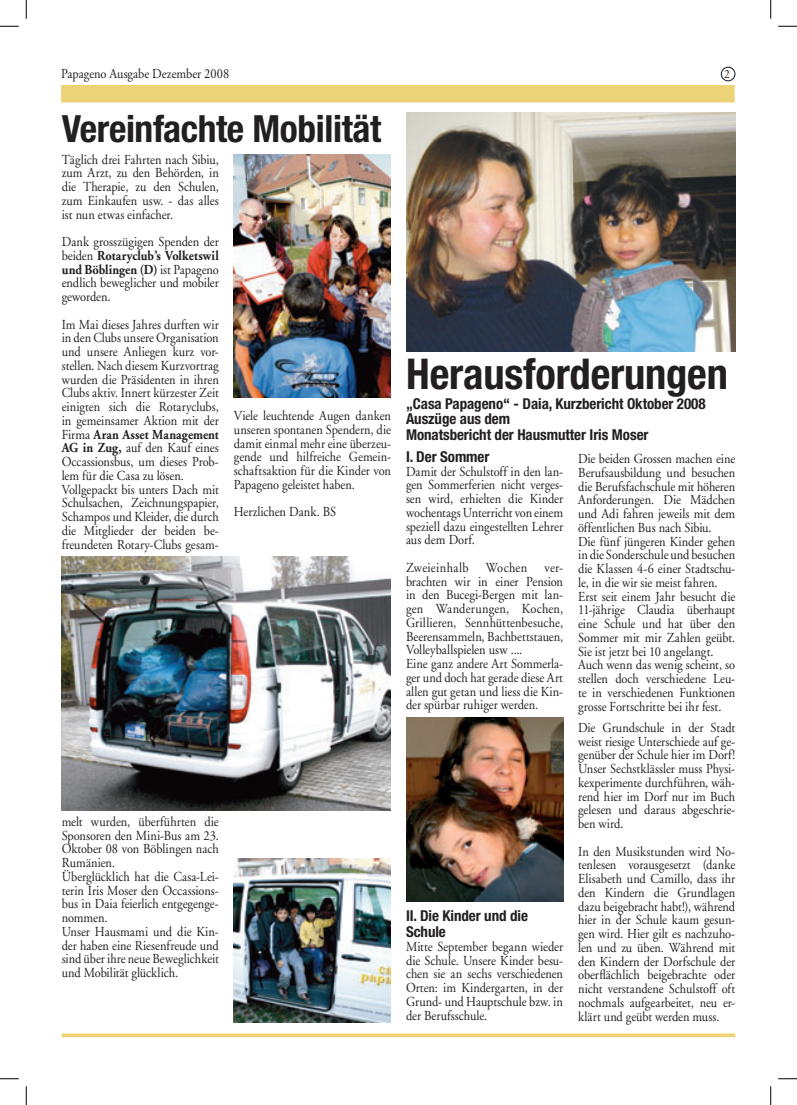
<style>
.page{position:relative;width:797px;height:1105px;background:#fff}
.page>*{position:absolute;margin:0;border:0;box-sizing:border-box;transform-origin:0 0}
.t1{font:700 condensed 42.5px "Helvetica Neue";letter-spacing:-.005em;color:#231f20}
.t2{font:700 condensed 37.5px "Helvetica Neue";letter-spacing:-.01em;color:#231f20}
.t3{font:700 condensed 15px/15.6px "Helvetica Neue";letter-spacing:-.005em;color:#231f20}
.t4{font:13.75px/13.8px "Adobe Garamond";color:#231f20;text-align:justify;scale:.9 1}
.t5{font:12.5px "Adobe Garamond";color:#231f20;scale:.9 1}
.s1{font-weight:700}
</style>
<div class="page">
<svg style="left:62px;top:1033px;width:673px;height:4px;background:#eed887"></svg>
<div style="left:721px;top:67px;width:14px;height:14px;border:1px solid #091b21;border-radius:50%"></div>
<div style="left:61px;top:85px;width:673px;height:17px;background:#ecd378"></div>
<img style="left:406px;top:112px;width:329px;height:240px">
<img style="left:406px;top:717px;width:157px;height:184px">
<img style="left:62px;top:556px;width:329px;height:254px">
<img style="left:234px;top:155px;width:157px;height:242px">
<img style="left:234px;top:858px;width:157px;height:164px">
<svg style="left:0;top:25px;width:19px;height:2px"></svg>
<svg style="left:778px;top:25px;width:19px;height:2px"></svg>
<svg style="left:0;top:1078px;width:19px;height:1px"></svg>
<svg style="left:778px;top:1078px;width:19px;height:1px"></svg>
<svg style="left:25px;top:0;width:2px;height:19px"></svg>
<svg style="left:25px;top:1086px;width:2px;height:19px"></svg>
<svg style="left:770px;top:0;width:1px;height:19px"></svg>
<svg style="left:770px;top:1086px;width:1px;height:19px"></svg>
<p class="t4" style="left:61px;top:67px;width:188px">Papageno Ausgabe Dezember 2008</p>
<p class="t5" style="left:724px;top:67px;width:8px">2</p>
<h2 class="t2" style="left:62px;top:106px;width:321px">Vereinfachte Mobilität</h2>
<p class="t4" style="left:62px;top:153px;width:176px">Täglich drei Fahrten nach Sibiu, zum Arzt, zu den Behörden, in die Therapie, zu den Schulen, zum Einkaufen usw. - das alles ist nun etwas einfacher.</p>
<p class="t4" style="left:62px;top:235px;width:176px">Dank grosszügigen Spenden der beiden <span class="s1">Rotaryclub’s Volketswil und Böblingen (D)</span> ist Papageno endlich beweglicher und mobiler geworden.</p>
<p class="t4" style="left:62px;top:318px;width:176px;text-align:left">Im Mai dieses Jahres durften wir in den Clubs unsere Organisation und unsere Anliegen kurz vor&shy;stellen. Nach diesem Kurzvortrag wurden die Präsidenten in ihren<br>Clubs aktiv. Innert kürzester Zeit einigten sich die Rotaryclubs, in gemeinsamer Aktion mit der<br>Firma <span class="s1">Aran Asset Management<br>AG in Zug,</span> auf den Kauf eines<br>Occassionsbus, um dieses Prob&shy;lem für die Casa zu lösen.<br>Vollgepackt bis unters Dach mit<br>Schulsachen, Zeichnungspapier,<br>Schampos und Kleider, die durch die Mitglieder der beiden be&shy;freundeten Rotary-Clubs gesam-</p>
<p class="t4" style="left:234px;top:409px;width:176px">Viele leuchtende Augen danken unseren spontanen Spendern, die damit einmal mehr eine überzeu&shy;gende und hilfreiche Gemein&shy;schaftsaktion für die Kinder von Papageno geleistet haben.</p>
<p class="t4" style="left:234px;top:506px;width:115px">Herzlichen Dank. BS</p>
<p class="t4" style="left:62px;top:815px;width:176px;text-align:left">melt wurden, überführten die<br>Sponsoren den Mini-Bus am 23.<br>Oktober 08 von Böblingen nach<br>Rumänien.<br>Überglücklich hat die Casa-Lei&shy;terin Iris Moser den Occassions&shy;bus in Daia feierlich entgegenge&shy;nommen.<br>Unser Hausmami und die Kin&shy;der haben eine Riesenfreude und sind über ihre neue Beweglichkeit und Mobilität glücklich.</p>
<h1 class="t1" style="left:406px;top:348px;width:323px">Herausforderungen</h1>
<p class="t3" style="left:406px;top:395px;width:301px">„Casa Papageno“ - Daia, Kurzbericht Oktober 2008<br>Auszüge aus dem<br>Monatsbericht der Hausmutter Iris Moser</p>
<p class="t4" style="left:578px;top:452px;width:176px;text-align:left">Die beiden Grossen machen eine<br>Berufsausbildung und besuchen die Berufsfachschule mit höheren<br>Anforderungen. Die Mädchen und Adi fahren jeweils mit dem öffentlichen Bus nach Sibiu.<br>Die fünf jüngeren Kinder gehen in die Sonderschule und besuchen die Klassen 4-6 einer Stadtschu&shy;le, in die wir sie meist fahren.<br>Erst seit einem Jahr besucht die<br>11-jährige Claudia überhaupt eine Schule und hat über den<br>Sommer mit mir Zahlen geübt.<br>Sie ist jetzt bei 10 angelangt.<br>Auch wenn das wenig scheint, so stellen doch verschiedene Leu&shy;te in verschiedenen Funktionen grosse Fortschritte bei ihr fest.</p>
<p class="t4" style="left:578px;top:721px;width:176px">Die Grundschule in der Stadt weist riesige Unterschiede auf ge&shy;genüber der Schule hier im Dorf!<br>Unser Sechstklässler muss Physi&shy;kexperimente durchführen, wäh&shy;rend hier im Dorf nur im Buch gelesen und daraus abgeschrie&shy;ben wird.</p>
<p class="t4" style="left:578px;top:845px;width:176px">In den Musikstunden wird No&shy;tenlesen vorausgesetzt (danke Elisabeth und Camillo, dass ihr den Kindern die Grundlagen dazu beigebracht habt!), während hier in der Schule kaum gesun&shy;gen wird. Hier gilt es nachzuho&shy;len und zu üben. Während mit den Kindern der Dorfschule der oberflächlich beigebrachte oder nicht verstandene Schulstoff oft nochmals aufgearbeitet, neu er&shy;klärt und geübt werden muss.</p>
<p class="t3" style="left:406px;top:449px;width:85px">I. Der Sommer</p>
<p class="t4" style="left:406px;top:465px;width:176px">Damit der Schulstoff in den lan&shy;gen Sommerferien nicht verges&shy;sen wird, erhielten die Kinder wochentags Unterricht von einem speziell dazu eingestellten Lehrer aus dem Dorf.</p>
<p class="t4" style="left:406px;top:561px;width:176px;text-align:left">Zweieinhalb Wochen ver&shy;brachten wir in einer Pension in den Bucegi-Bergen mit lan&shy;gen Wanderungen, Kochen,<br>Grillieren, Sennhüttenbesuche,<br>Beerensammeln, Bachbettstauen,<br>Volleyballspielen usw ....<br>Eine ganz andere Art Sommerla&shy;ger und doch hat gerade diese Art allen gut getan und liess die Kin&shy;der spürbar ruhiger werden.</p>
<p class="t3" style="left:406px;top:907px;width:123px;line-height:16.2px">II. Die Kinder und die<br>Schule</p>
<p class="t4" style="left:406px;top:940px;width:176px">Mitte September begann wieder die Schule. Unsere Kinder besu&shy;chen sie an sechs verschiedenen Orten: im Kindergarten, in der Grund- und Hauptschule bzw. in der Berufsschule.</p>
</div>
